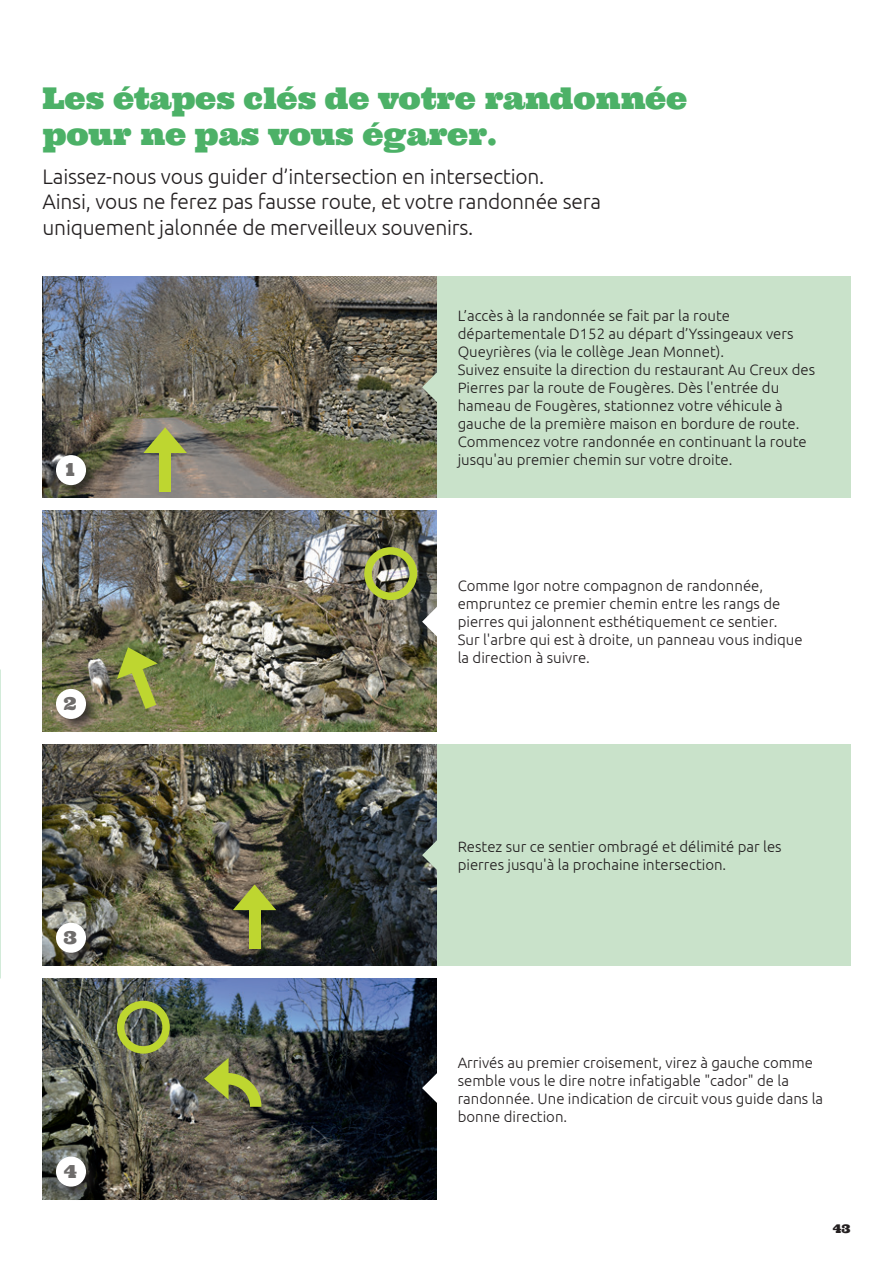
<style>
.page{position:relative;width:893px;height:1263px;background:#fff}
.page>*{position:absolute;margin:0;border:0;box-sizing:border-box;transform-origin:0 0}
.t1{font:30px/36px "Ultra";letter-spacing:-.01em;color:#4cb167}
.t2{font:300 21px/25.2px "Ubuntu";letter-spacing:-.01em;color:#231f20}
.t3{font:18px "Ultra";color:#6e6c6b}
.t4{font:300 15px/18px "Ubuntu";color:#231f20}
.t5{font:12px "Ultra";color:#231f20}
</style>
<div class="page">
<div style="left:436px;top:276px;width:414px;height:222px;background:#c9e2ca"></div>
<img style="left:43px;top:276px;width:393px;height:222px">
<img style="left:43px;top:510px;width:393px;height:222px">
<div style="left:54px;top:687px;width:46px;height:46px;background:#231f20;opacity:.75"></div>
<div style="left:56px;top:689px;width:30px;height:30px;background:#fff;border-radius:50%"></div>
<div style="left:436px;top:744px;width:414px;height:221px;background:#c9e2ca"></div>
<img style="left:43px;top:744px;width:393px;height:221px">
<div style="left:54px;top:921px;width:46px;height:46px;background:#231f20;opacity:.75"></div>
<div style="left:56px;top:923px;width:30px;height:30px;background:#fff;border-radius:50%"></div>
<img style="left:43px;top:978px;width:393px;height:221px">
<div style="left:54px;top:1155px;width:46px;height:46px;background:#231f20;opacity:.75"></div>
<div style="left:56px;top:1156px;width:30px;height:30px;background:#fff;border-radius:50%"></div>
<svg style="left:204px;top:1058px;width:57px;height:49px"></svg>
<svg style="left:422px;top:353px;width:15px;height:69px"></svg>
<svg style="left:422px;top:587px;width:15px;height:69px"></svg>
<svg style="left:422px;top:1054px;width:15px;height:68px"></svg>
<svg style="left:422px;top:821px;width:15px;height:68px"></svg>
<div style="left:54px;top:453px;width:46px;height:46px;background:#231f20;opacity:.75"></div>
<div style="left:56px;top:455px;width:30px;height:30px;background:#fff;border-radius:50%"></div>
<div style="left:364px;top:547px;width:53px;height:53px;border:8px solid #bed630;border-radius:50%"></div>
<div style="left:117px;top:1001px;width:53px;height:53px;border:8px solid #bed630;border-radius:50%"></div>
<div style="left:159px;top:440px;width:12px;height:51px;background:#bed630"></div>
<svg style="left:143px;top:427px;width:44px;height:26px"></svg>
<div style="left:249px;top:897px;width:11px;height:51px;background:#bed630"></div>
<svg style="left:233px;top:884px;width:43px;height:26px"></svg>
<svg style="left:117px;top:647px;width:41px;height:62px"></svg>
<h1 class="t1" style="left:43px;top:80px;width:646px">Les étapes clés de votre randonnée pour ne pas vous égarer.</h1>
<h2 class="t2" style="left:43px;top:164px;width:560px">Laissez-nous vous guider d’intersection en intersection.<br>Ainsi, vous ne ferez pas fausse route, et votre randonnée sera uniquement jalonnée de merveilleux souvenirs.</h2>
<p class="t3" style="left:66px;top:458px;width:10px">1</p>
<p class="t3" style="left:64px;top:692px;width:14px">2</p>
<p class="t4" style="left:458px;top:306px;width:359px">L’accès à la randonnée se fait par la route départementale D152 au départ d’Yssingeaux vers Queyrières (via le collège Jean Monnet).<br>Suivez ensuite la direction du restaurant Au Creux des Pierres par la route de Fougères. Dès l'entrée du hameau de Fougères, stationnez votre véhicule à gauche de la première maison en bordure de route.<br>Commencez votre randonnée en continuant la route jusqu'au premier chemin sur votre droite.</p>
<p class="t4" style="left:458px;top:576px;width:346px">Comme Igor notre compagnon de randonnée, empruntez ce premier chemin entre les rangs de pierres qui jalonnent esthétiquement ce sentier.<br>Sur l'arbre qui est à droite, un panneau vous indique la direction à suivre.</p>
<p class="t3" style="left:64px;top:926px;width:15px">3</p>
<p class="t3" style="left:64px;top:1159px;width:15px">4</p>
<p class="t4" style="left:458px;top:837px;width:325px">Restez sur ce sentier ombragé et délimité par les pierres jusqu'à la prochaine intersection.</p>
<p class="t4" style="left:458px;top:1053px;width:367px">Arrivés au premier croisement, virez à gauche comme semble vous le dire notre infatigable "cador" de la randonnée. Une indication de circuit vous guide dans la bonne direction.</p>
<p class="t5" style="left:833px;top:1220px;width:19px">43</p>
</div>
